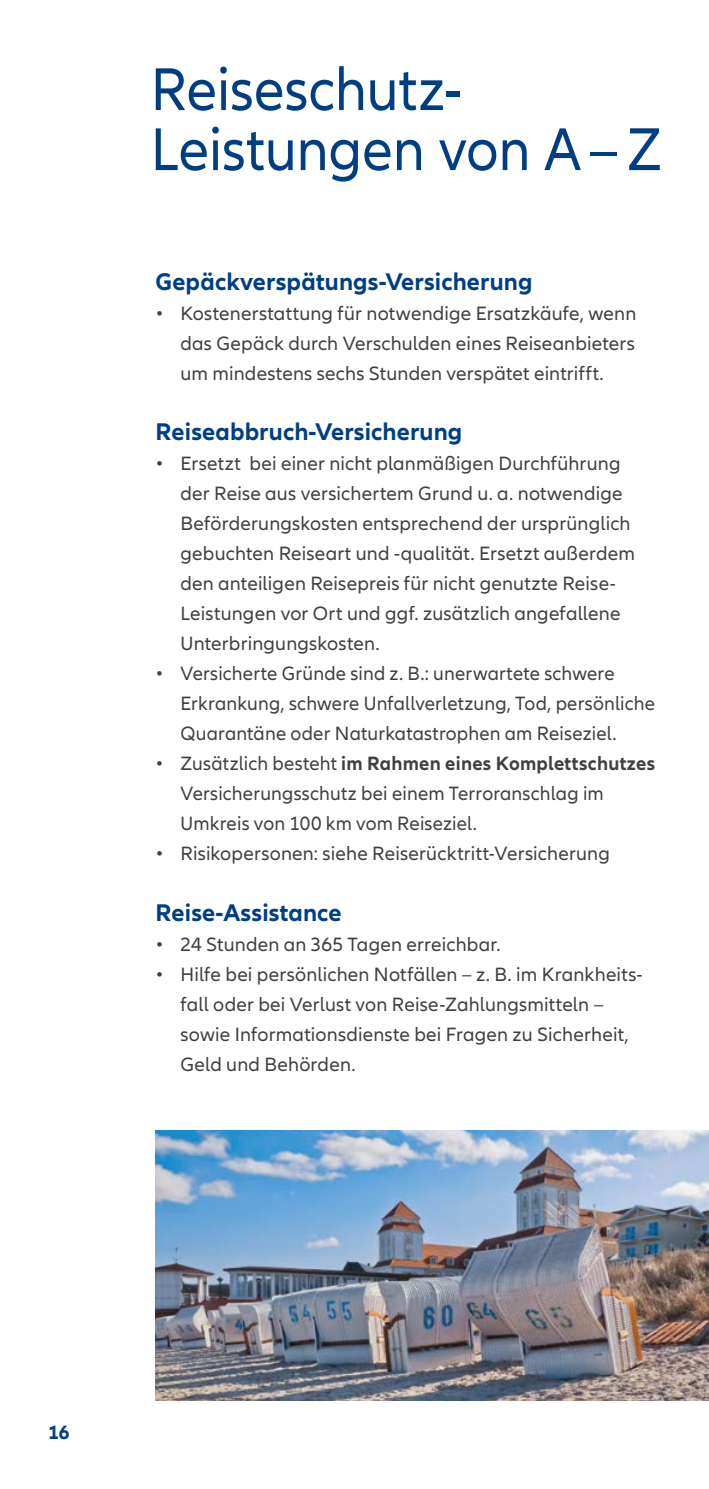
<style>
.page{position:relative;width:709px;height:1489px;background:#fff}
.page>*{position:absolute;margin:0;border:0;box-sizing:border-box;transform-origin:0 0}
.t1{font:62.5px/60px "Allianz Neo";color:#003e84;scale:.93 1}
.t2{font:700 25px "Allianz Neo";letter-spacing:.005em;color:#003e84}
.t3{font:20px/30px "Allianz Neo";letter-spacing:.01em;color:#414040}
.t4{font:700 20px "Allianz Neo";color:#003e84}
.s1{font-weight:700}
</style>
<div class="page">
<img style="left:156px;top:1130px;width:553px;height:270px">
<h1 class="t1" style="left:151px;top:60px;width:551px">Reiseschutz-<br>Leistungen von A – Z</h1>
<p class="t2" style="left:156px;top:269px;width:378px">Gepäckverspätungs-Versicherung</p>
<p class="t3" style="left:180px;top:299px;width:457px;text-align:justify;text-indent:-25px">• Kostenerstattung für notwendige Ersatzkäufe, wenn das Gepäck durch Verschulden eines Reiseanbieters um mindestens sechs Stunden verspätet eintrifft.</p>
<p class="t2" style="left:156px;top:419px;width:308px">Reiseabbruch-Versicherung</p>
<p class="t3" style="left:180px;top:449px;width:456px;text-indent:-25px">• Ersetzt bei einer nicht planmäßigen Durchführung der Reise aus versichertem Grund u. a. notwendige Beförderungskosten entsprechend der ursprünglich gebuchten Reiseart und -qualität. Ersetzt außerdem den anteiligen Reisepreis für nicht genutzte Reise-Leistungen vor Ort und ggf. zusätzlich angefallene Unterbringungskosten.</p>
<p class="t3" style="left:180px;top:659px;width:476px;text-indent:-25px">• Versicherte Gründe sind z. B.: unerwartete schwere<br>Erkrankung, schwere Unfallverletzung, Tod, persönliche<br>Quarantäne oder Naturkatastrophen am Reiseziel.</p>
<p class="t3" style="left:180px;top:749px;width:476px;text-indent:-25px">• Zusätzlich besteht <span class="s1">im Rahmen eines Komplettschutzes<br></span>Versicherungsschutz bei einem Terroranschlag im<br>Umkreis von 100 km vom Reiseziel.</p>
<p class="t3" style="left:156px;top:839px;width:456px">• Risikopersonen: siehe Reiserücktritt-Versicherung</p>
<p class="t2" style="left:156px;top:899px;width:187px">Reise-Assistance</p>
<p class="t3" style="left:156px;top:929px;width:346px">• 24 Stunden an 365 Tagen erreichbar.</p>
<p class="t3" style="left:180px;top:959px;width:464px;text-indent:-25px">• Hilfe bei persönlichen Notfällen – z. B. im Krankheits&shy;fall oder bei Verlust von Reise-Zahlungsmitteln – sowie Informationsdienste bei Fragen zu Sicherheit, Geld und Behörden.</p>
<p class="t4" style="left:48px;top:1421px;width:23px">16</p>
</div>
